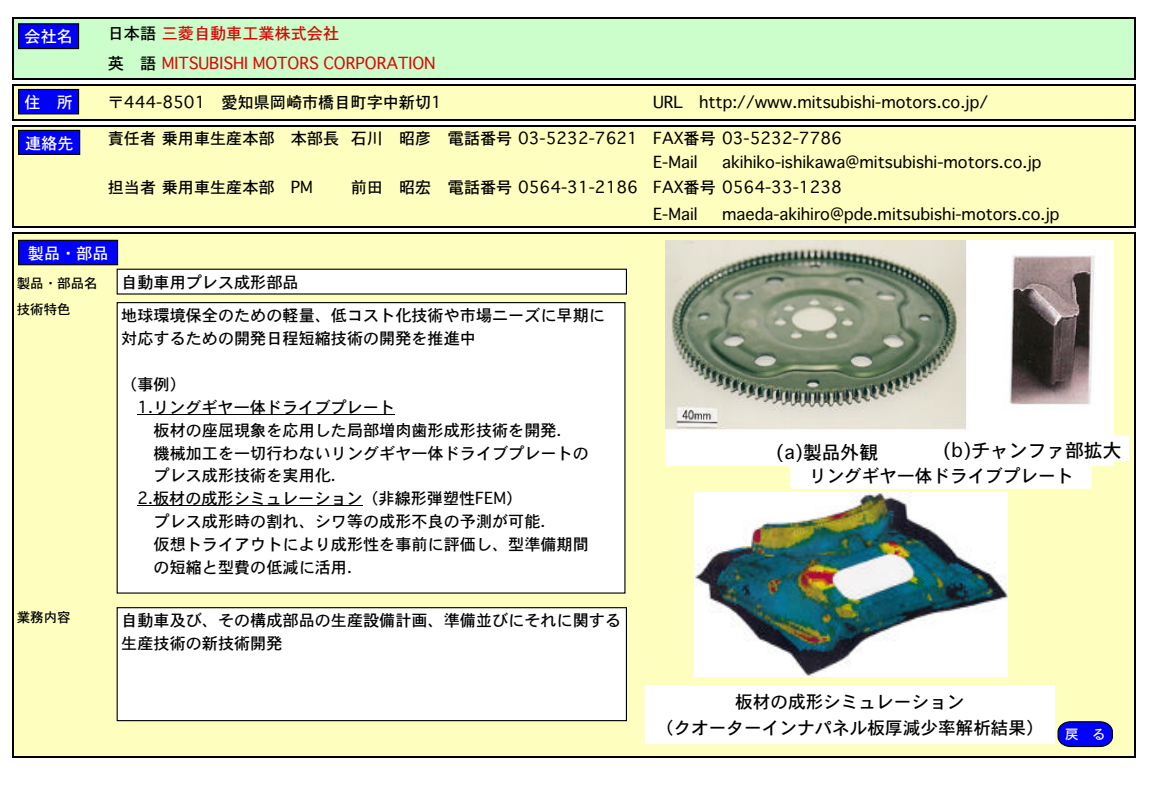
<style>
.page{position:relative;width:1149px;height:791px;background:#fff}
.page>*{position:absolute;margin:0;border:0;box-sizing:border-box;transform-origin:0 0}
.t1{font:18.75px "Osaka";color:#000}
.t2{font:17.7px/25.2px "Osaka";color:#000;text-align:center}
.t3{font:16.05px/22.8px "Osaka";color:#000}
.t4{font:16.05px/30.3px "Osaka";color:#dc0806}
.t5{font:16.05px "Osaka";color:#fff}
.t6{font:13.5px/26.7px "Osaka";color:#000}
.t7{font:13.5px "Osaka";color:#fff}
.s1{color:#000}
</style>
<div class="page">
<div style="left:14px;top:19px;width:1122px;height:60px;background:#cbfecb"></div>
<div style="left:14px;top:85px;width:1122px;height:35px;background:#fefebf"></div>
<div style="left:14px;top:126px;width:1122px;height:101px;background:#fefebf"></div>
<div style="left:14px;top:232px;width:1122px;height:525px;background:#fefebf"></div>
<hr style="left:14px;top:17px;width:1122px;height:2px;background:#000">
<hr style="left:14px;top:78px;width:1122px;height:2px;background:#000">
<hr style="left:14px;top:84px;width:1122px;height:2px;background:#000">
<hr style="left:14px;top:119px;width:1122px;height:1px;background:#000">
<hr style="left:14px;top:125px;width:1122px;height:1px;background:#000">
<hr style="left:14px;top:226px;width:1122px;height:1px;background:#000">
<hr style="left:14px;top:232px;width:1122px;height:1px;background:#000">
<hr style="left:14px;top:756px;width:1122px;height:1px;background:#000">
<hr style="left:13px;top:17px;width:1px;height:63px;background:#000">
<hr style="left:1134px;top:17px;width:2px;height:63px;background:#000">
<hr style="left:13px;top:84px;width:1px;height:36px;background:#000">
<hr style="left:1134px;top:84px;width:2px;height:36px;background:#000">
<hr style="left:13px;top:125px;width:1px;height:102px;background:#000">
<hr style="left:1134px;top:125px;width:2px;height:102px;background:#000">
<hr style="left:13px;top:232px;width:1px;height:525px;background:#000">
<hr style="left:1134px;top:232px;width:2px;height:525px;background:#000">
<div style="left:18px;top:89px;width:61px;height:25px;background:#0000fe;border:1px solid #000"></div>
<div style="left:117px;top:302px;width:509px;height:291px;background:#fff;border:1px solid #000"></div>
<hr style="left:137px;top:414px;width:258px;height:1px;background:#000">
<hr style="left:137px;top:505px;width:226px;height:1px;background:#000">
<div style="left:117px;top:607px;width:510px;height:114px;background:#fff;border:1px solid #000"></div>
<div style="left:18px;top:130px;width:62px;height:25px;background:#0000fe;border:1px solid #000"></div>
<div style="left:18px;top:240px;width:100px;height:25px;background:#0000fe;border:1px solid #000"></div>
<div style="left:18px;top:23px;width:61px;height:26px;background:#0000fe;border:1px solid #000"></div>
<div style="left:117px;top:268px;width:510px;height:26px;background:#fff;border:1px solid #000"></div>
<svg style="left:1057px;top:721px;width:56px;height:26px"></svg>
<img style="left:665px;top:240px;width:449px;height:225px">
<div style="left:645px;top:685px;width:409px;height:58px;background:#fff"></div>
<div style="left:791px;top:462px;width:300px;height:26px;background:#fff"></div>
<div style="left:761px;top:438px;width:131px;height:24px;background:#fff"></div>
<div style="left:936px;top:436px;width:193px;height:24px;background:#fff"></div>
<img style="left:695px;top:492px;width:312px;height:185px">
<p class="t5" style="left:25px;top:26px;width:50px">会社名</p>
<p class="t5" style="left:25px;top:92px;width:50px">住 所</p>
<p class="t5" style="left:25px;top:133px;width:50px">連絡先</p>
<p class="t4" style="left:108px;top:18px;width:329px"><span class="s1">日本語</span>三菱自動車工業株式会社<br><span class="s1">英 語</span> MITSUBISHI MOTORS CORPORATION</p>
<p class="t3" style="left:108px;top:90px;width:336px">〒444-8501 愛知県岡崎市橋目町字中新切1</p>
<p class="t3" style="left:653px;top:90px;width:337px">URL http://www.mitsubishi-motors.co.jp/</p>
<p class="t3" style="left:653px;top:126px;width:190px;line-height:23.7px;text-indent:-545px">責任者乗用車生産本部 本部長 石川 昭彦 電話番号 03-5232-7621 FAX番号 03-5232-7786<br>E-Mail</p>
<p class="t3" style="left:722px;top:150px;width:321px">akihiko-ishikawa@mitsubishi-motors.co.jp</p>
<p class="t3" style="left:108px;top:176px;width:207px">担当者乗用車生産本部 PM</p>
<p class="t3" style="left:653px;top:174px;width:190px;line-height:26.7px;text-indent:-302px">前田 昭宏 電話番号 0564-31-2186 FAX番号 0564-33-1238<br>E-Mail</p>
<p class="t3" style="left:722px;top:202px;width:339px">maeda-akihiro@pde.mitsubishi-motors.co.jp</p>
<p class="t5" style="left:28px;top:243px;width:82px">製品・部品</p>
<p class="t6" style="left:17px;top:269px;width:82px">製品・部品名技術特色</p>
<p class="t6" style="left:17px;top:603px;width:55px">業務内容</p>
<p class="t3" style="left:121px;top:270px;width:179px">自動車用プレス成形部品</p>
<p class="t3" style="left:121px;top:303px;width:485px">地球環境保全のための軽量、低コスト化技術や市場ニーズに早期に対応するための開発日程短縮技術の開発を推進中</p>
<p class="t3" style="left:121px;top:372px;width:66px">（事例）</p>
<p class="t3" style="left:137px;top:395px;width:259px">1.リングギヤ一体ドライブプレート</p>
<p class="t3" style="left:154px;top:418px;width:410px">板材の座屈現象を応用した局部増肉歯形成形技術を開発.</p>
<p class="t3" style="left:154px;top:441px;width:437px">機械加工を一切行わないリングギヤ一体ドライブプレートの</p>
<p class="t3" style="left:154px;top:464px;width:184px">プレス成形技術を実用化.</p>
<p class="t3" style="left:137px;top:486px;width:386px">2.板材の成形シミュレーション（非線形弾塑性FEM）</p>
<p class="t3" style="left:154px;top:509px;width:393px">プレス成形時の割れ、シワ等の成形不良の予測が可能.</p>
<p class="t3" style="left:154px;top:532px;width:437px">仮想トライアウトにより成形性を事前に評価し、型準備期間</p>
<p class="t3" style="left:154px;top:555px;width:200px">の短縮と型費の低減に活用.</p>
<p class="t3" style="left:121px;top:608px;width:501px">自動車及び、その構成部品の生産設備計画、準備並びにそれに関する生産技術の新技術開発</p>
<p class="t1" style="left:776px;top:440px;width:104px">(a)製品外観</p>
<p class="t1" style="left:943px;top:438px;width:180px">(b)チャンファ部拡大</p>
<p class="t2" style="left:809px;top:462px;width:266px">リングギヤ一体ドライブプレート</p>
<p class="t2" style="left:656px;top:689px;width:389px">板材の成形シミュレーション<br>（クオーターインナパネル板厚減少率解析結果）</p>
<p class="t7" style="left:1065px;top:725px;width:42px">戻 る</p>
</div>
